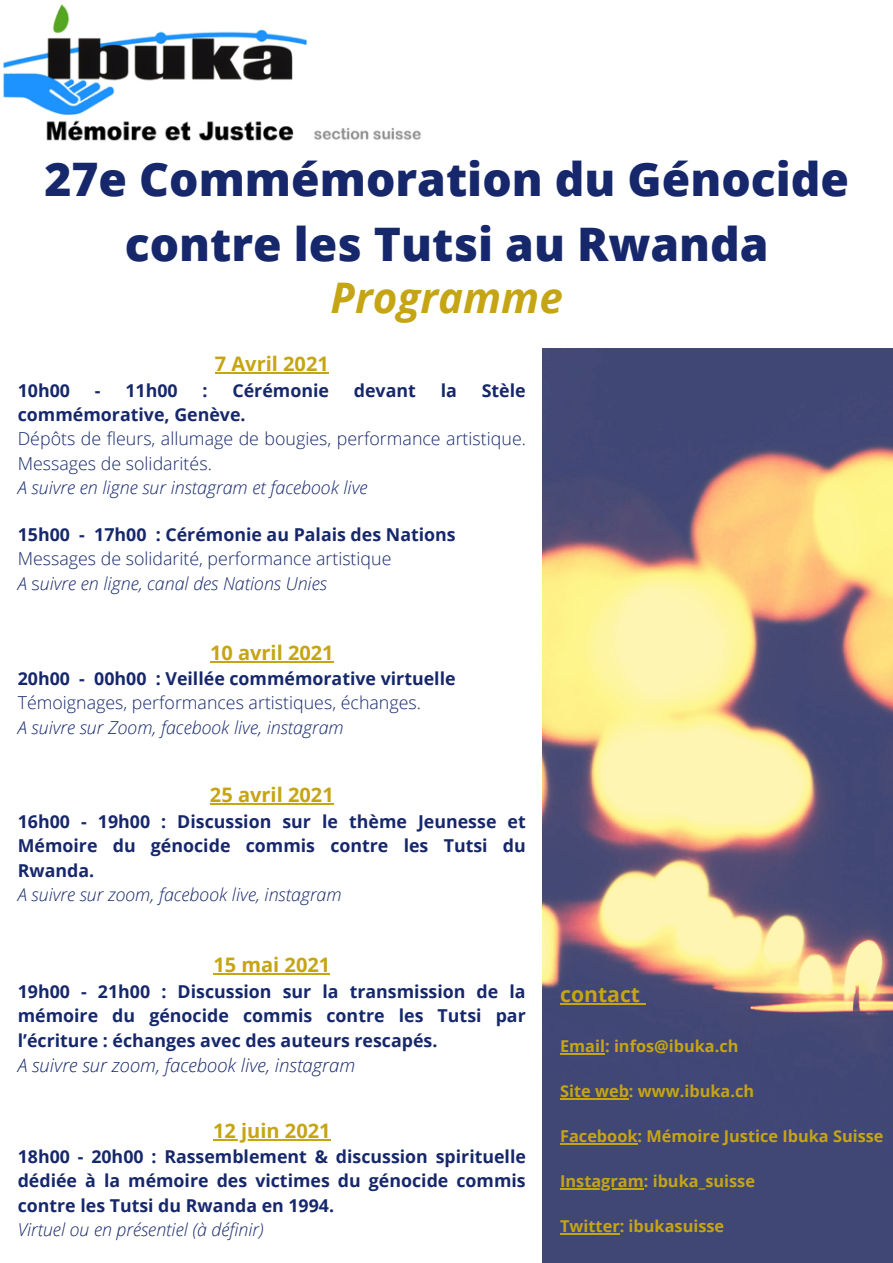
<style>
.page{position:relative;width:893px;height:1263px;background:#fff}
.page>*{position:absolute;margin:0;border:0;box-sizing:border-box;transform-origin:0 0}
.t1{font:800 46.2px/64.7px "Open Sans";color:#16286b;text-align:center}
.t2{font:italic 700 42.15px "Open Sans";color:#c5a514}
.t3{font:700 21.15px "Open Sans";color:#c5a514}
.t4{font:700 20.02px "Open Sans";color:#c5a514}
.t5{font:italic 300 18.52px "Open Sans";color:#16286b}
.t6{font:700 17.77px/24.4px "Open Sans";color:#16286b;text-align:justify}
.t7{font:italic 300 17.77px "Open Sans";color:#16286b}
.t8{font:300 17.77px/24.4px "Open Sans";color:#16286b}
.t9{font:700 16.27px "Open Sans";color:#c5a514}
.s1{font-style:normal}
</style>
<div class="page">
<img style="left:543px;top:348px;width:350px;height:915px">
<img style="left:2px;top:4px;width:419px;height:137px">
<hr style="left:215px;top:372px;width:114px;height:2px;background:#c5a514">
<hr style="left:210px;top:661px;width:124px;height:1px;background:#c5a514">
<hr style="left:210px;top:803px;width:124px;height:2px;background:#c5a514">
<hr style="left:213px;top:973px;width:117px;height:2px;background:#c5a514">
<hr style="left:213px;top:1139px;width:118px;height:2px;background:#c5a514">
<hr style="left:560px;top:1003px;width:80px;height:2px;background:#c5a514">
<hr style="left:560px;top:1053px;width:45px;height:1px;background:#c5a514">
<hr style="left:560px;top:1098px;width:69px;height:1px;background:#c5a514">
<hr style="left:560px;top:1143px;width:77px;height:1px;background:#c5a514">
<hr style="left:560px;top:1188px;width:84px;height:1px;background:#c5a514">
<hr style="left:560px;top:1233px;width:60px;height:1px;background:#c5a514">
<p class="t1" style="left:44px;top:146px;width:806px">27e Commémoration du Génocide contre les Tutsi au Rwanda</p>
<p class="t2" style="left:331px;top:267px;width:234px">Programme</p>
<p class="t4" style="left:215px;top:350px;width:115px">7 Avril 2021</p>
<p class="t6" style="left:18px;top:377px;width:54px">10h00</p>
<p class="t6" style="left:95px;top:377px;width:84px">- 11h00</p>
<p class="t6" style="left:202px;top:377px;width:7px">:</p>
<p class="t6" style="left:232px;top:377px;width:98px">Cérémonie</p>
<p class="t6" style="left:354px;top:377px;width:64px">devant</p>
<p class="t6" style="left:441px;top:377px;width:18px">la</p>
<p class="t6" style="left:482px;top:377px;width:45px">Stèle</p>
<p class="t6" style="left:18px;top:402px;width:229px">commémorative, Genève.</p>
<p class="t8" style="left:18px;top:426px;width:510px">Dépôts de fleurs, allumage de bougies, performance artistique.<br>Messages de solidarités.</p>
<p class="t7" style="left:18px;top:475px;width:351px">A suivre en ligne sur instagram et facebook live</p>
<p class="t6" style="left:18px;top:522px;width:439px">15h00 - 17h00 : Cérémonie au Palais des Nations</p>
<p class="t8" style="left:18px;top:546px;width:375px">Messages de solidarité, performance artistique</p>
<p class="t7" style="left:18px;top:571px;width:311px">A <span class="s1">s</span>uivre en ligne, canal des Nations Unies</p>
<p class="t4" style="left:210px;top:638px;width:125px">10 avril 2021</p>
<p class="t6" style="left:18px;top:666px;width:439px">20h00 - 00h00 : Veillée commémorative virtuelle</p>
<p class="t8" style="left:18px;top:690px;width:405px">Témoignages, performances artistiques, échanges.</p>
<p class="t7" style="left:18px;top:715px;width:327px">A suivre sur Zoom, facebook live, instagram</p>
<p class="t4" style="left:210px;top:781px;width:125px">25 avril 2021</p>
<p class="t6" style="left:18px;top:809px;width:509px">16h00 - 19h00 : Discussion sur le thème Jeunesse et Mémoire du génocide commis contre les Tutsi du Rwanda.</p>
<p class="t7" style="left:18px;top:882px;width:325px">A suivre sur zoom, facebook live, instagram</p>
<p class="t4" style="left:213px;top:951px;width:118px">15 mai 2021</p>
<p class="t6" style="left:18px;top:979px;width:509px">19h00 - 21h00 : Discussion sur la transmission de la mémoire du génocide commis contre les Tutsi par l’écriture : échanges avec des auteurs rescapés.</p>
<p class="t5" style="left:18px;top:1052px;width:339px">A suivre sur zoom, facebook live, instagram</p>
<p class="t4" style="left:213px;top:1116px;width:119px">12 juin 2021</p>
<p class="t6" style="left:18px;top:1144px;width:510px">18h00 - 20h00 : Rassemblement &amp; discussion spirituelle dédiée à la mémoire des victimes du génocide commis contre les Tutsi du Rwanda en 1994.</p>
<p class="t7" style="left:18px;top:1217px;width:247px">Virtuel ou en présentiel (à définir)</p>
<p class="t3" style="left:560px;top:979px;width:81px">contact</p>
<p class="t9" style="left:560px;top:1035px;width:180px">Email: infos@ibuka.ch</p>
<p class="t9" style="left:560px;top:1080px;width:195px">Site web: www.ibuka.ch</p>
<p class="t9" style="left:560px;top:1125px;width:325px">Facebook: Mémoire Justice Ibuka Suisse</p>
<p class="t9" style="left:560px;top:1170px;width:196px">Instagram: ibuka_suisse</p>
<p class="t9" style="left:560px;top:1215px;width:166px">Twitter: ibukasuisse</p>
</div>
